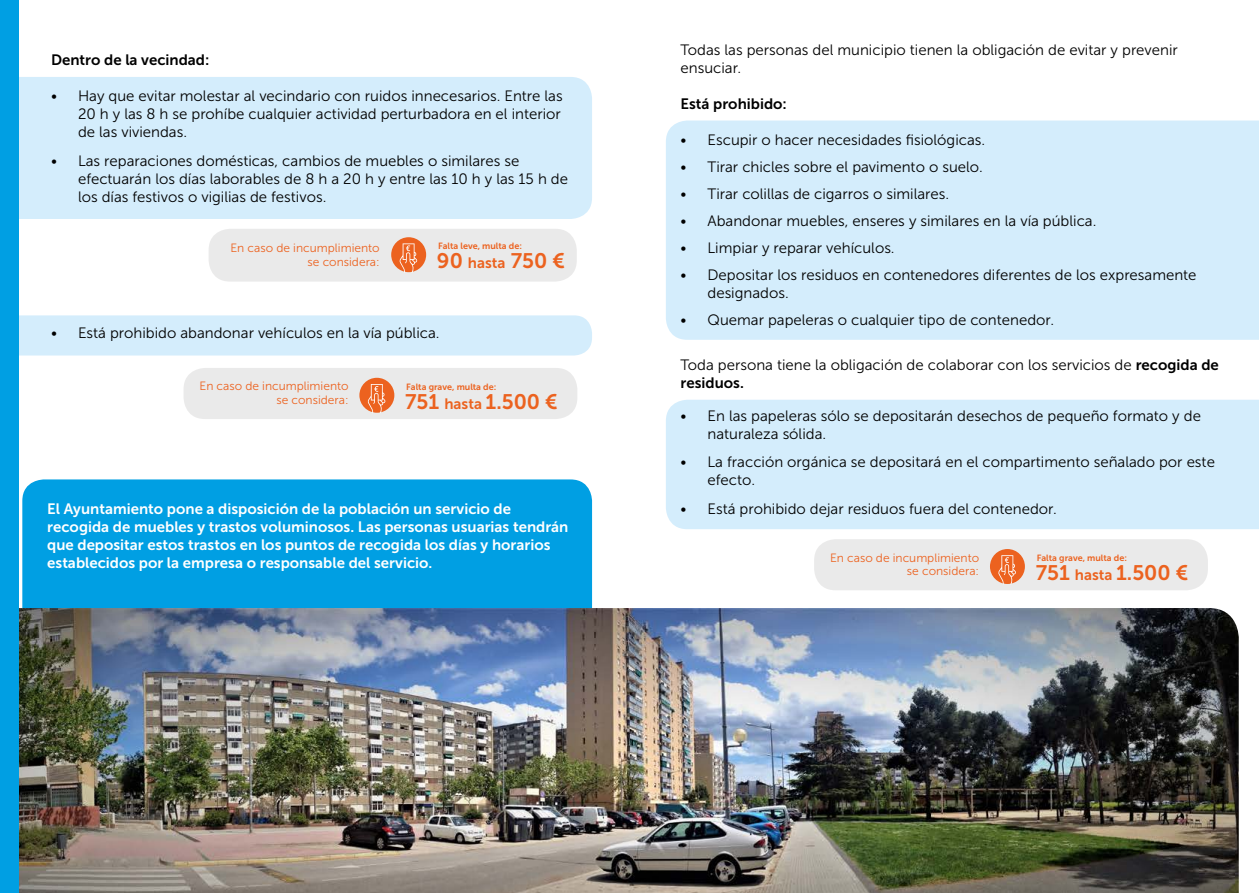
<style>
.page{position:relative;width:1259px;height:893px;background:#fff}
.page>*{position:absolute;margin:0;border:0;box-sizing:border-box;transform-origin:0 0}
.t1{font:21px "Museo Sans 700";color:#ec621f}
.t2{font:15px/18px "Museo Sans 300";color:#000}
.t3{font:15px/18px "Museo Sans 700";color:#fff}
.t4{font:15px "Museo Sans 700";color:#000}
.t5{font:12px/13.5px "Museo Sans 300";color:#ec621f;text-align:right}
.t6{font:9px "Museo Sans 700";color:#ec621f}
.s1{font-size:15px}
.s2{font-family:"Museo Sans 700"}
</style>
<div class="page">
<div style="left:666px;top:400px;width:593px;height:129px;background:#d4edfc"></div>
<div style="left:22px;top:479px;width:570px;height:297px;background:#009fe3;border-radius:21px"></div>
<div style="left:18px;top:315px;width:574px;height:40px;background:#d4edfc"></div>
<div style="left:18px;top:77px;width:574px;height:142px;background:#d4edfc"></div>
<img style="left:18px;top:608px;width:1220px;height:285px">
<div style="left:666px;top:121px;width:593px;height:219px;background:#d4edfc"></div>
<div style="left:0;top:0;width:18px;height:893px;background:#009fe3"></div>
<div style="left:209px;top:229px;width:368px;height:53px;background:#eaeaea;border-radius:21px"></div>
<div style="left:391px;top:237px;width:35px;height:35px;background:#ec621f;border-radius:50%"></div>
<svg style="left:399px;top:243px;width:18px;height:30px"></svg>
<div style="left:183px;top:368px;width:394px;height:51px;background:#eaeaea;border-radius:21px"></div>
<div style="left:359px;top:378px;width:35px;height:35px;background:#ec621f;border-radius:50%"></div>
<svg style="left:368px;top:384px;width:17px;height:29px"></svg>
<div style="left:814px;top:539px;width:394px;height:51px;background:#eaeaea;border-radius:21px"></div>
<div style="left:990px;top:549px;width:35px;height:35px;background:#ec621f;border-radius:50%"></div>
<svg style="left:998px;top:555px;width:18px;height:29px"></svg>
<p class="t4" style="left:51px;top:52px;width:160px">Dentro de la vecindad:</p>
<p class="t2" style="left:78px;top:87px;width:486px;text-indent:-27px">• Hay que evitar molestar al vecindario con ruidos innecesarios. Entre las<br>20 h y las 8 h se prohíbe cualquier actividad perturbadora en el interior de las viviendas.</p>
<p class="t2" style="left:78px;top:152px;width:491px;text-indent:-27px">• Las reparaciones domésticas, cambios de muebles o similares se efectuarán los días laborables de 8 h a 20 h y entre las 10 h y las 15 h de los días festivos o vigilias de festivos.</p>
<p class="t5" style="left:230px;top:241px;width:151px">En caso de incumplimiento</p>
<p class="t6" style="left:438px;top:241px;width:85px">Falta leve, multa de:</p>
<p class="t5" style="left:307px;top:255px;width:74px">se considera:</p>
<h1 class="t1" style="left:437px;top:249px;width:129px">90 <span class="s1">hasta</span> 750 €</h1>
<p class="t2" style="left:51px;top:324px;width:390px">• Está prohibido abandonar vehículos en la vía pública.</p>
<p class="t5" style="left:199px;top:380px;width:151px">En caso de incumplimiento se considera:</p>
<h1 class="t1" style="left:405px;top:390px;width:154px">751 <span class="s1">hasta</span> 1.500 €</h1>
<p class="t6" style="left:406px;top:381px;width:92px">Falta grave, multa de:</p>
<p class="t3" style="left:47px;top:500px;width:523px">El Ayuntamiento pone a disposición de la población un servicio de recogida de muebles y trastos voluminosos. Las personas usuarias tendrán que depositar estos trastos en los puntos de recogida los días y horarios establecidos por la empresa o responsable del servicio.</p>
<p class="t2" style="left:680px;top:41px;width:499px">Todas las personas del municipio tienen la obligación de evitar y prevenir ensuciar.</p>
<p class="t4" style="left:680px;top:95px;width:108px">Está prohibido:</p>
<p class="t2" style="left:680px;top:131px;width:306px">• Escupir o hacer necesidades fisiológicas.</p>
<p class="t2" style="left:680px;top:158px;width:304px">• Tirar chicles sobre el pavimento o suelo.</p>
<p class="t2" style="left:680px;top:185px;width:270px">• Tirar colillas de cigarros o similares.</p>
<p class="t2" style="left:680px;top:212px;width:417px">• Abandonar muebles, enseres y similares en la vía pública.</p>
<p class="t2" style="left:680px;top:239px;width:216px">• Limpiar y reparar vehículos.</p>
<p class="t2" style="left:707px;top:266px;width:490px;text-indent:-27px">• Depositar los residuos en contenedores diferentes de los expresamente designados.</p>
<p class="t2" style="left:680px;top:311px;width:375px">• Quemar papeleras o cualquier tipo de contenedor.</p>
<p class="t2" style="left:680px;top:356px;width:540px">Toda persona tiene la obligación de colaborar con los servicios de <span class="s2">recogida de</span></p>
<p class="t4" style="left:680px;top:374px;width:65px">residuos.</p>
<p class="t2" style="left:707px;top:407px;width:495px;text-indent:-27px">• En las papeleras sólo se depositarán desechos de pequeño formato y de naturaleza sólida.</p>
<p class="t2" style="left:707px;top:453px;width:509px;text-indent:-27px">• La fracción orgánica se depositará en el compartimento señalado por este efecto.</p>
<p class="t2" style="left:680px;top:500px;width:378px">• Está prohibido dejar residuos fuera del contenedor.</p>
<p class="t5" style="left:830px;top:551px;width:151px">En caso de incumplimiento se considera:</p>
<h1 class="t1" style="left:1035px;top:561px;width:154px">751 <span class="s1">hasta</span> 1.500 €</h1>
<p class="t6" style="left:1036px;top:553px;width:92px">Falta grave, multa de:</p>
</div>
